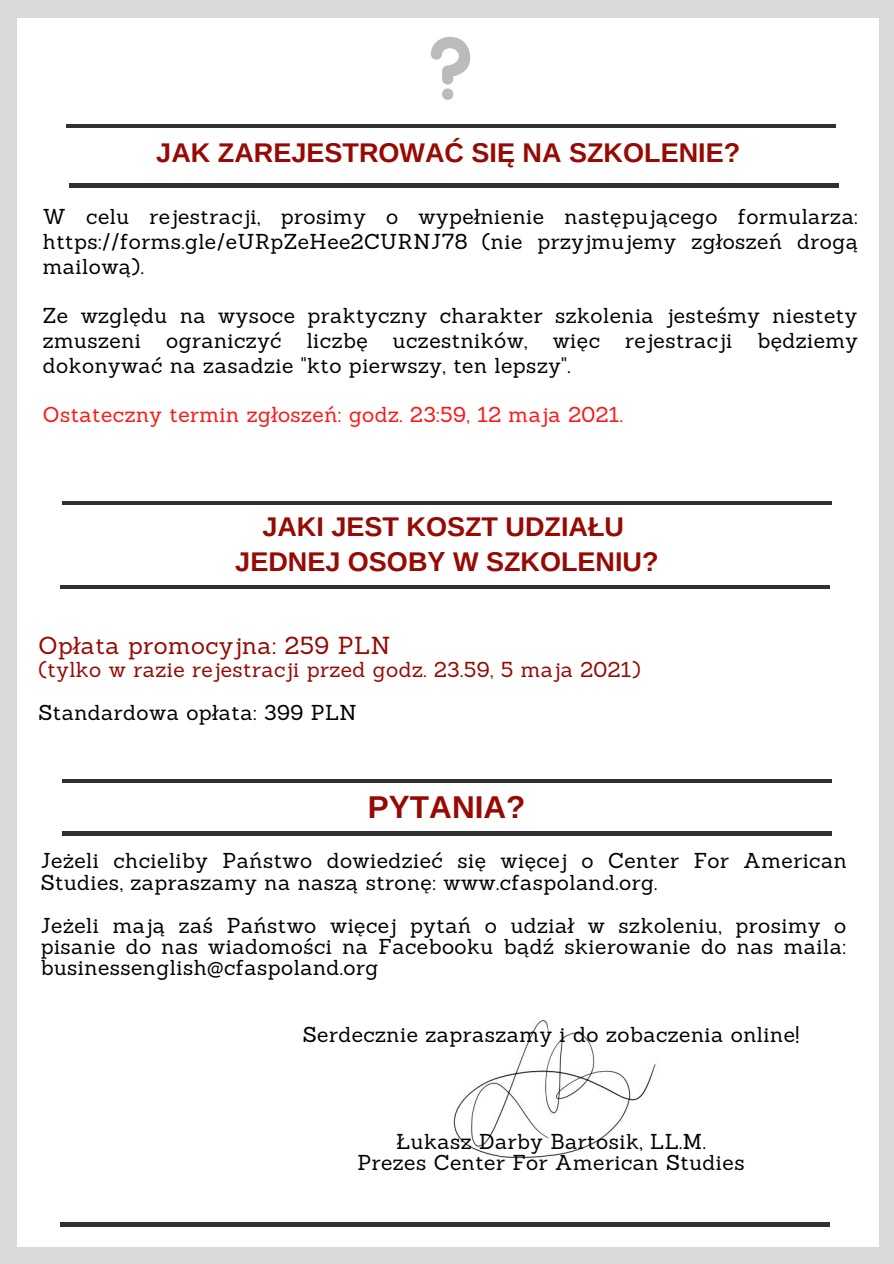
<style>
.page{position:relative;width:894px;height:1264px;background:#fff}
.page>*{position:absolute;margin:0;border:0;box-sizing:border-box;transform-origin:0 0}
.t1{font:700 31.5px "Arimo";color:#960a03}
.t2{font:700 27px/35px "Arimo";color:#960a03;text-align:center}
.t3{font:24px "Sanchez";letter-spacing:.02em;color:#960a03}
.t4{font:21px/24.8px "Sanchez";letter-spacing:.02em;color:#000;text-align:justify}
.t5{font:21px "Sanchez";letter-spacing:.02em;color:#960a03}
.t6{font:21px "Sanchez";letter-spacing:.02em;color:#ff1616}
</style>
<div class="page">
<div style="left:0;top:0;width:893px;height:1263px;background:#d9d9d9"></div>
<div style="left:18px;top:18px;width:860px;height:1228px;background:#fff"></div>
<hr style="left:60px;top:1222px;width:769px;height:3px;background:#303030">
<svg style="left:430px;top:37px;width:40px;height:63px"></svg>
<hr style="left:66px;top:124px;width:769px;height:3px;background:#303030">
<hr style="left:70px;top:184px;width:769px;height:3px;background:#303030">
<hr style="left:62px;top:501px;width:769px;height:3px;background:#303030">
<hr style="left:60px;top:585px;width:769px;height:3px;background:#303030">
<hr style="left:62px;top:779px;width:769px;height:3px;background:#303030">
<hr style="left:62px;top:831px;width:769px;height:4px;background:#303030">
<img style="left:453px;top:1019px;width:203px;height:140px">
<p class="t2" style="left:156px;top:135px;width:585px">JAK ZAREJESTROWAĆ SIĘ NA SZKOLENIE?</p>
<p class="t4" style="left:43px;top:204px;width:816px">W celu rejestracji, prosimy o wypełnienie następującego formularza: https://forms.gle/eURpZeHee2CURNJ78 (nie przyjmujemy zgłoszeń drogą mailową).</p>
<p class="t4" style="left:43px;top:303px;width:816px">Ze względu na wysoce praktyczny charakter szkolenia jesteśmy niestety zmuszeni ograniczyć liczbę uczestników, więc rejestracji będziemy dokonywać na zasadzie "kto pierwszy, ten lepszy".</p>
<p class="t6" style="left:43px;top:401px;width:581px">Ostateczny termin zgłoszeń: godz. 23:59, 12 maja 2021.</p>
<p class="t2" style="left:235px;top:509px;width:424px">JAKI JEST KOSZT UDZIAŁU<br>JEDNEJ OSOBY W SZKOLENIU?</p>
<p class="t3" style="left:38px;top:630px;width:353px">Opłata promocyjna: 259 PLN</p>
<p class="t5" style="left:38px;top:655px;width:603px">(tylko w razie rejestracji przed godz. 23.59, 5 maja 2021)</p>
<p class="t4" style="left:38px;top:699px;width:320px">Standardowa opłata: 399 PLN</p>
<h1 class="t1" style="left:368px;top:789px;width:159px">PYTANIA?</h1>
<p class="t4" style="left:41px;top:850px;width:807px;line-height:21.5px">Jeżeli chcieliby Państwo dowiedzieć się więcej o Center For American<br>Studies, zapraszamy na naszą stronę: www.cfaspoland.org.</p>
<p class="t4" style="left:41px;top:914px;width:806px;line-height:21.5px">Jeżeli mają zaś Państwo więcej pytań o udział w szkoleniu, prosimy o pisanie do nas wiadomości na Facebooku bądź skierowanie do nas maila: businessenglish@cfaspoland.org</p>
<p class="t4" style="left:303px;top:1021px;width:498px">Serdecznie zapraszamy i do zobaczenia online!</p>
<p class="t4" style="left:357px;top:1130px;width:388px;line-height:21.5px;text-align:center">Łukasz Darby Bartosik, LL.M.<br>Prezes Center For American Studies</p>
</div>
